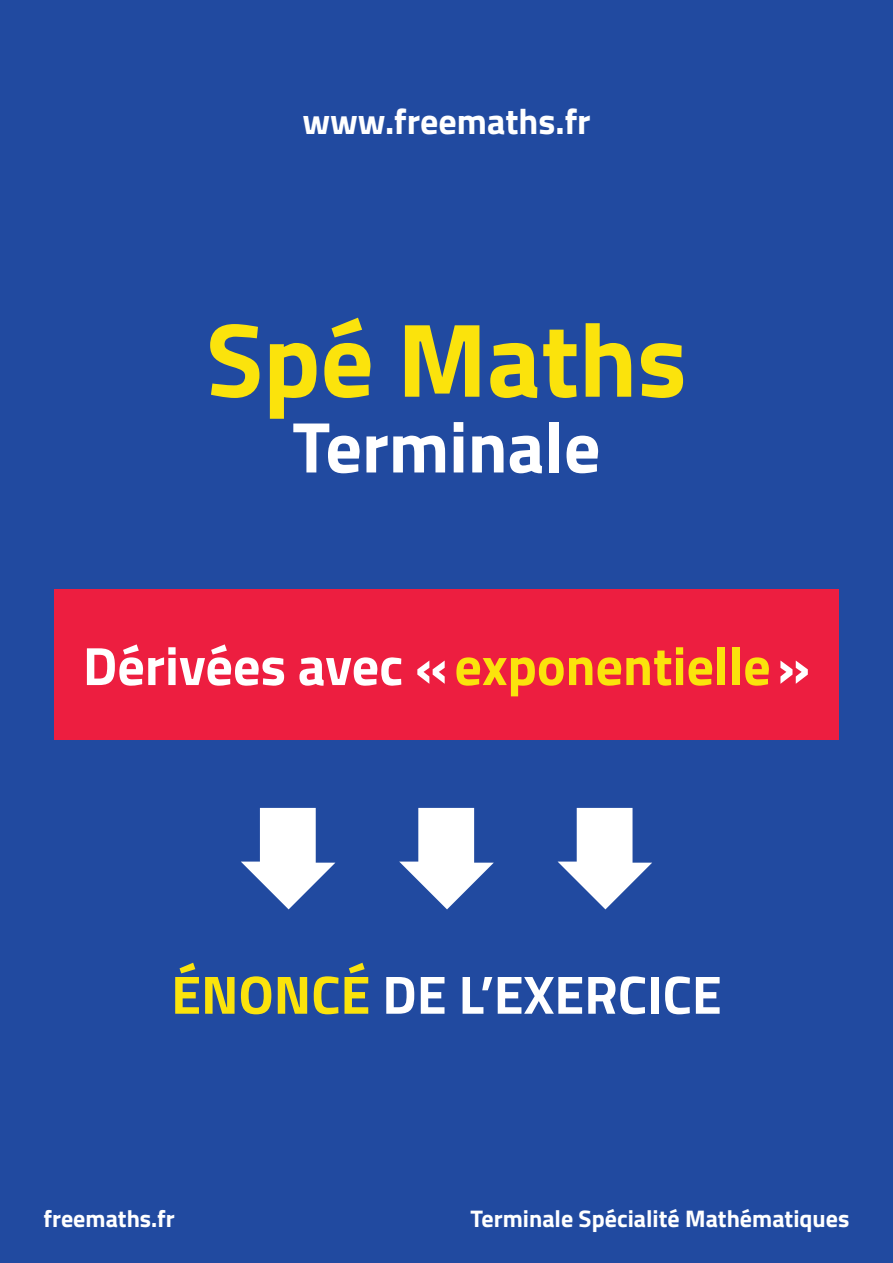
<style>
.page{position:relative;width:893px;height:1263px;background:#214aa0}
.page>*{position:absolute;margin:0;border:0;box-sizing:border-box;transform-origin:0 0}
.t1{font:700 105px "Titillium";color:#fbe30c}
.t2{font:700 72px "Titillium";color:#fff}
.t3{font:700 54px "Titillium";color:#fff}
.t4{font:700 36px "Titillium";color:#fff}
.t5{font:700 24px "Titillium";color:#fff}
.s1{color:#fbe30c}
</style>
<div class="page">
<svg style="left:241px;top:808px;width:94px;height:101px"></svg>
<svg style="left:399px;top:808px;width:95px;height:101px"></svg>
<svg style="left:558px;top:808px;width:94px;height:101px"></svg>
<div style="left:54px;top:589px;width:785px;height:151px;background:#ed1e40"></div>
<p class="t4" style="left:302px;top:94px;width:290px">www.freemaths.fr</p>
<h1 class="t1" style="left:206px;top:280px;width:482px">Spé Maths</h1>
<h2 class="t2" style="left:292px;top:392px;width:310px">Terminale</h2>
<p class="t3" style="left:83px;top:625px;width:729px">Dérivées avec «<span class="s1">exponentielle</span>»</p>
<p class="t3" style="left:171px;top:953px;width:552px"><span class="s1">ÉNONCÉ</span> DE L’EXERCICE</p>
<p class="t5" style="left:44px;top:1200px;width:133px">freemaths.fr</p>
<p class="t5" style="left:471px;top:1200px;width:380px">Terminale Spécialité Mathématiques</p>
</div>
